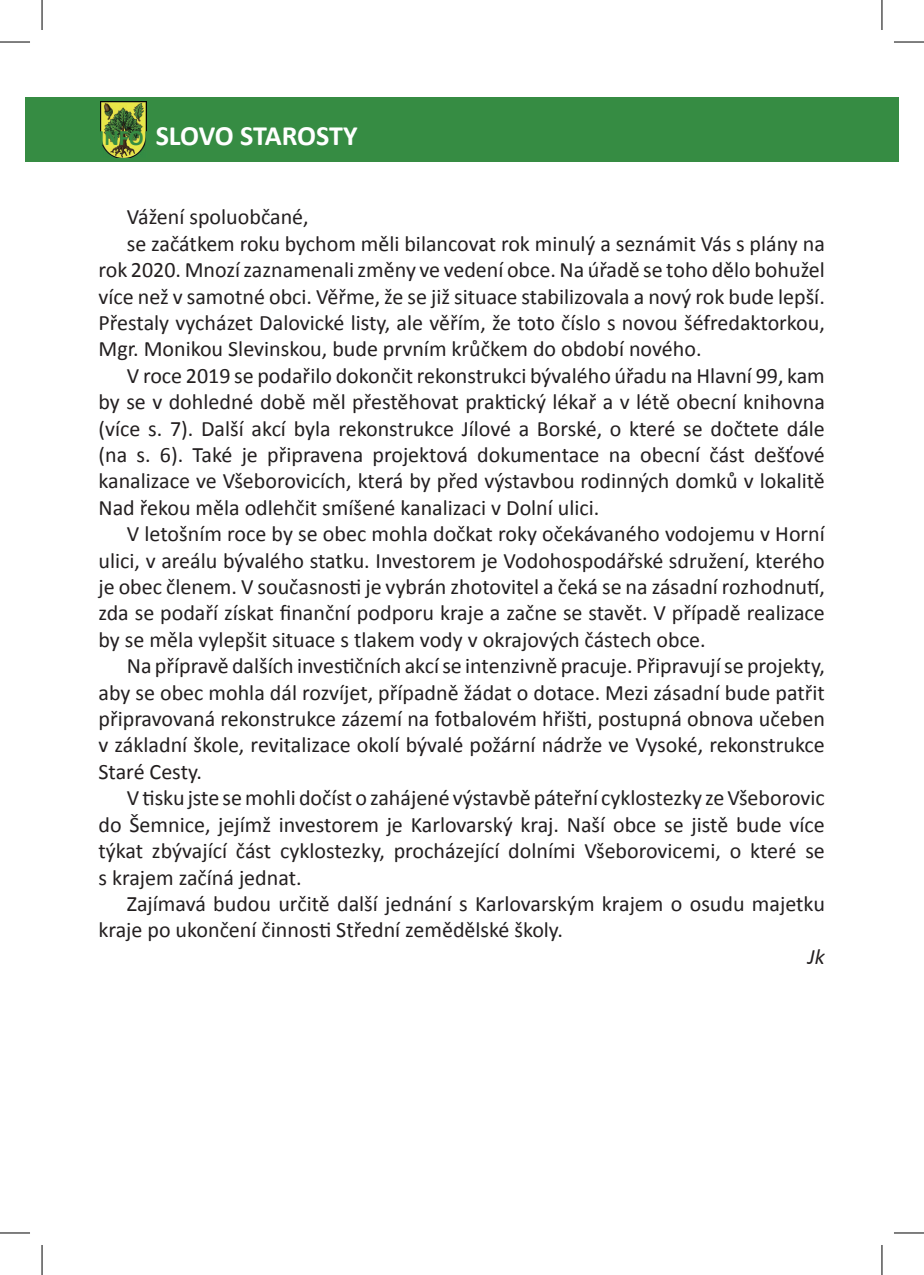
<style>
.page{position:relative;width:924px;height:1275px;background:#fff}
.page>*{position:absolute;margin:0;border:0;box-sizing:border-box;transform-origin:0 0}
.t1{font:700 28px "Calibri";letter-spacing:-.01em;color:#fff}
.t2{font:22px "Calibri";color:#231f20}
.t3{font:italic 22px "Calibri";color:#231f20}
.s1{font-size:22px;color:#368c43}
.s2{font-weight:400;font-size:22px;color:#368c43}
</style>
<div class="page">
<div style="left:25px;top:97px;width:873px;height:65px;background:#368c43"></div>
<img style="left:100px;top:101px;width:47px;height:57px">
<hr style="left:0;top:42px;width:30px;height:1px;background:#000">
<hr style="left:893px;top:42px;width:30px;height:1px;background:#000">
<hr style="left:0;top:1232px;width:30px;height:1px;background:#000">
<hr style="left:893px;top:1232px;width:30px;height:1px;background:#000">
<hr style="left:42px;top:0;width:1px;height:30px;background:#000">
<hr style="left:42px;top:1245px;width:1px;height:30px;background:#000">
<hr style="left:881px;top:0;width:1px;height:30px;background:#000">
<hr style="left:881px;top:1245px;width:1px;height:30px;background:#000">
<p class="t1" style="left:98px;top:118px;width:260px"><span class="s1">INFO</span><span class="s2">R</span>SLOVO STAROSTY</p>
<p class="t2" style="left:127px;top:203px;width:183px">Vážení spoluobčané,</p>
<p class="t2" style="left:127px;top:229px;width:699px">se začátkem roku bychom měli bilancovat rok minulý a seznámit Vás s plány na</p>
<p class="t2" style="left:98px;top:256px;width:727px">rok 2020. Mnozí zaznamenali změny ve vedení obce. Na úřadě se toho dělo bohužel</p>
<p class="t2" style="left:98px;top:282px;width:727px">více než v samotné obci. Věřme, že se již situace stabilizovala a nový rok bude lepší.</p>
<p class="t2" style="left:98px;top:309px;width:727px">Přestaly vycházet Dalovické listy, ale věřím, že toto číslo s novou šéfredaktorkou,</p>
<p class="t2" style="left:98px;top:335px;width:604px">Mgr. Monikou Slevinskou, bude prvním krůčkem do období nového.</p>
<p class="t2" style="left:127px;top:361px;width:699px">V roce 2019 se podařilo dokončit rekonstrukci bývalého úřadu na Hlavní 99, kam</p>
<p class="t2" style="left:98px;top:388px;width:727px">by se v dohledné době měl přestěhovat praktický lékař a v létě obecní knihovna</p>
<p class="t2" style="left:98px;top:414px;width:727px">(více s. 7). Další akcí byla rekonstrukce Jílové a Borské, o které se dočtete dále</p>
<p class="t2" style="left:98px;top:441px;width:727px">(na s. 6). Také je připravena projektová dokumentace na obecní část dešťové</p>
<p class="t2" style="left:98px;top:467px;width:727px">kanalizace ve Všeborovicích, která by před výstavbou rodinných domků v lokalitě</p>
<p class="t2" style="left:98px;top:493px;width:502px">Nad řekou měla odlehčit smíšené kanalizaci v Dolní ulici.</p>
<p class="t2" style="left:127px;top:520px;width:699px">V letošním roce by se obec mohla dočkat roky očekávaného vodojemu v Horní</p>
<p class="t2" style="left:98px;top:546px;width:727px">ulici, v areálu bývalého statku. Investorem je Vodohospodářské sdružení, kterého</p>
<p class="t2" style="left:98px;top:573px;width:727px">je obec členem. V současnosti je vybrán zhotovitel a čeká se na zásadní rozhodnutí,</p>
<p class="t2" style="left:98px;top:599px;width:727px">zda se podaří získat finanční podporu kraje a začne se stavět. V případě realizace</p>
<p class="t2" style="left:98px;top:625px;width:608px">by se měla vylepšit situace s tlakem vody v okrajových částech obce.</p>
<p class="t2" style="left:127px;top:652px;width:699px">Na přípravě dalších investičních akcí se intenzivně pracuje. Připravují se projekty,</p>
<p class="t2" style="left:98px;top:678px;width:727px">aby se obec mohla dál rozvíjet, případně žádat o dotace. Mezi zásadní bude patřit</p>
<p class="t2" style="left:98px;top:705px;width:727px">připravovaná rekonstrukce zázemí na fotbalovém hřišti, postupná obnova učeben</p>
<p class="t2" style="left:98px;top:731px;width:727px">v základní škole, revitalizace okolí bývalé požární nádrže ve Vysoké, rekonstrukce</p>
<p class="t2" style="left:98px;top:757px;width:105px">Staré Cesty.</p>
<p class="t2" style="left:127px;top:784px;width:699px">V tisku jste se mohli dočíst o zahájené výstavbě páteřní cyklostezky ze Všeborovic</p>
<p class="t2" style="left:98px;top:810px;width:727px">do Šemnice, jejímž investorem je Karlovarský kraj. Naší obce se jistě bude více</p>
<p class="t2" style="left:98px;top:837px;width:727px">týkat zbývající část cyklostezky, procházející dolními Všeborovicemi, o které se</p>
<p class="t2" style="left:98px;top:863px;width:204px">s krajem začíná jednat.</p>
<p class="t2" style="left:127px;top:889px;width:699px">Zajímavá budou určitě další jednání s Karlovarským krajem o osudu majetku</p>
<p class="t2" style="left:98px;top:916px;width:466px">kraje po ukončení činnosti Střední zemědělské školy.</p>
<p class="t3" style="left:807px;top:941px;width:19px">Jk</p>
</div>
